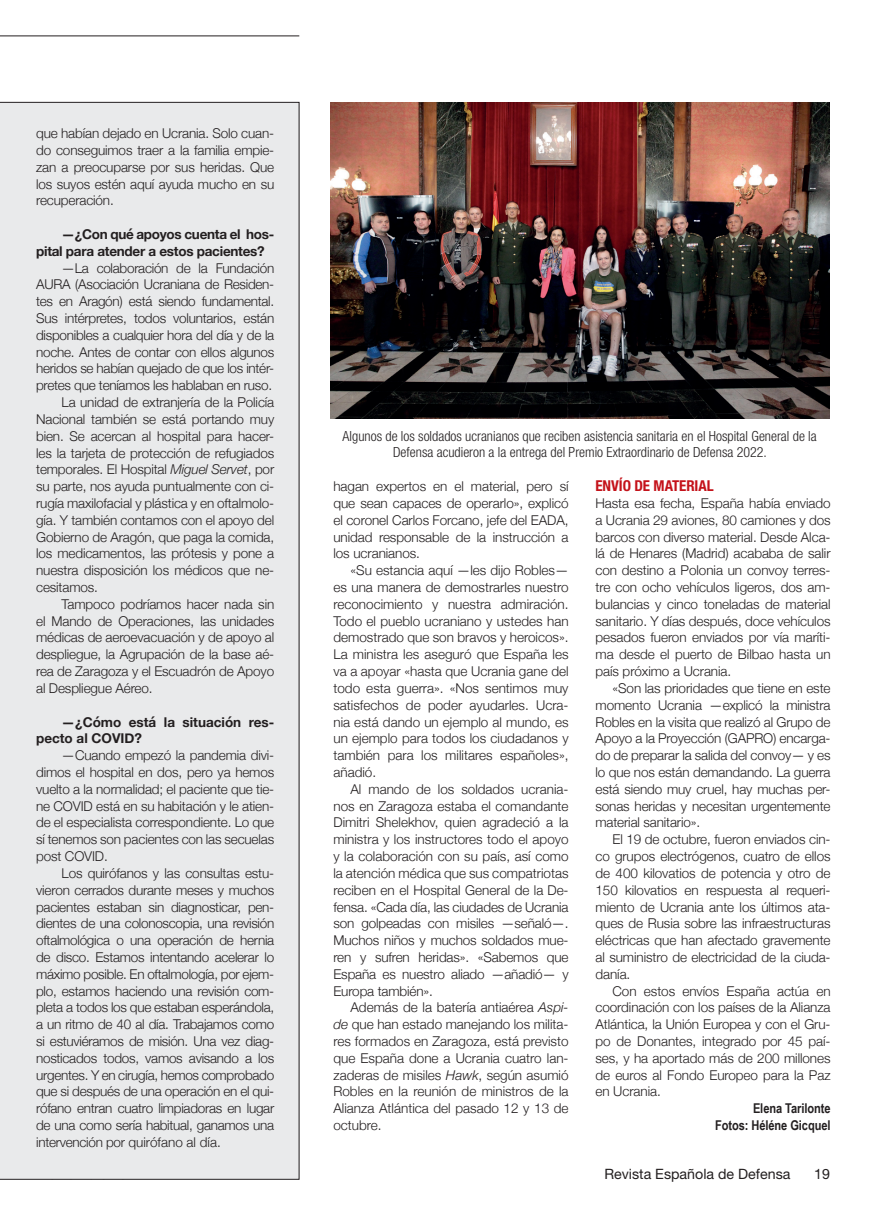
<style>
.page{position:relative;width:893px;height:1217px;background:#fff}
.page>*{position:absolute;margin:0;border:0;box-sizing:border-box;transform-origin:0 0}
.Coro-Ladillo{font:700 condensed 15px "Helvetica Neue";letter-spacing:-.005em;color:#c4121a}
.t1{font:14.25px "Helvetica Neue";color:#231f20}
.Título_B{font:300 condensed 13.95px/16.5px "Helvetica Neue";color:#231f20;text-align:center}
.Coro-Texto{font:300 13.5px/16.8px "Helvetica Neue";letter-spacing:-.01em;color:#231f20;text-align:justify}
.Coro-Texto-2{font:700 13.5px/16.8px "Helvetica Neue";letter-spacing:-.02em;color:#231f20}
.Coro-Texto-3{font:700 13.5px/16.8px "Helvetica Neue";color:#231f20}
.Firma{font:700 13.5px "Arial Narrow";letter-spacing:-.005em;color:#231f20}
.s1{font-style:italic}
</style>
<div class="page">
<div style="left:0;top:102px;width:299px;height:1077px;background:#e9eaeb"></div>
<hr style="left:0;top:36px;width:299px;height:1px;background:#231f20">
<img style="left:330px;top:102px;width:499px;height:316px">
<p class="Coro-Texto" style="left:36px;top:124px;width:240px">que habían dejado en Ucrania. Solo cuan&shy;do conseguimos traer a la familia empie&shy;zan a preocuparse por sus heridas. Que los suyos estén aquí ayuda mucho en su recuperación.</p>
<p class="Coro-Texto-2" style="left:36px;top:226px;width:240px;text-indent:26px">—¿Con qué apoyos cuenta el hos&shy;pital para atender a estos pacientes?</p>
<p class="Coro-Texto" style="left:36px;top:258px;width:240px;text-indent:26px">—La colaboración de la Fundación AURA (Asociación Ucraniana de Residen&shy;tes en Aragón) está siendo fundamental.<br>Sus intérpretes, todos voluntarios, están disponibles a cualquier hora del día y de la noche. Antes de contar con ellos algunos heridos se habían quejado de que los intér&shy;pretes que teníamos les hablaban en ruso.</p>
<p class="Coro-Texto" style="left:36px;top:393px;width:240px;text-indent:26px">La unidad de extranjería de la Policía Nacional también se está portando muy bien. Se acercan al hospital para hacer&shy;les la tarjeta de protección de refugiados temporales. El Hospital <span class="s1">Miguel Servet</span>, por su parte, nos ayuda puntualmente con ci&shy;rugía maxilofacial y plástica y en oftalmolo&shy;gía. Y también contamos con el apoyo del Gobierno de Aragón, que paga la comida, los medicamentos, las prótesis y pone a nuestra disposición los médicos que ne&shy;cesitamos.</p>
<p class="Coro-Texto" style="left:36px;top:594px;width:240px;text-indent:26px">Tampoco podríamos hacer nada sin el Mando de Operaciones, las unidades médicas de aeroevacuación y de apoyo al despliegue, la Agrupación de la base aé&shy;rea de Zaragoza y el Escuadrón de Apoyo al Despliegue Aéreo.</p>
<p class="Coro-Texto-3" style="left:36px;top:713px;width:240px;text-indent:26px">—¿Cómo está la situación res&shy;pecto al COVID?</p>
<p class="Coro-Texto" style="left:36px;top:745px;width:240px;text-indent:26px">—Cuando empezó la pandemia divi&shy;dimos el hospital en dos, pero ya hemos vuelto a la normalidad; el paciente que tie&shy;ne COVID está en su habitación y le atien&shy;de el especialista correspondiente. Lo que sí tenemos son pacientes con las secuelas post COVID.</p>
<p class="Coro-Texto" style="left:36px;top:863px;width:240px;text-indent:26px">Los quirófanos y las consultas estu&shy;vieron cerrados durante meses y muchos pacientes estaban sin diagnosticar, pen&shy;dientes de una colonoscopia, una revisión oftalmológica o una operación de hernia de disco. Estamos intentando acelerar lo máximo posible. En oftalmología, por ejem&shy;plo, estamos haciendo una revisión com&shy;pleta a todos los que estaban esperándola, a un ritmo de 40 al día. Trabajamos como si estuviéramos de misión. Una vez diag&shy;nosticados todos, vamos avisando a los urgentes. Y en cirugía, hemos comprobado que si después de una operación en el qui&shy;rófano entran cuatro limpiadoras en lugar de una como sería habitual, ganamos una intervención por quirófano al día.</p>
<p class="Título_B" style="left:343px;top:427px;width:476px">Algunos de los soldados ucranianos que reciben asistencia sanitaria en el Hospital General de la<br>Defensa acudieron a la entrega del Premio Extraordinario de Defensa 2022.</p>
<p class="Coro-Texto" style="left:333px;top:477px;width:237px">hagan expertos en el material, pero sí que sean capaces de operarlo», explicó el coronel Carlos Forcano, jefe del EADA, unidad responsable de la instrucción a los ucranianos.</p>
<p class="Coro-Texto" style="left:333px;top:561px;width:237px;text-indent:17px">«Su estancia aquí —les dijo Robles— es una manera de demostrarles nuestro reconocimiento y nuestra admiración.<br>Todo el pueblo ucraniano y ustedes han demostrado que son bravos y heroicos».<br>La ministra les aseguró que España les va a apoyar «hasta que Ucrania gane del todo esta guerra». «Nos sentimos muy satisfechos de poder ayudarles. Ucra&shy;nia está dando un ejemplo al mundo, es un ejemplo para todos los ciudadanos y también para los militares españoles», añadió.</p>
<p class="Coro-Texto" style="left:333px;top:779px;width:237px;text-indent:17px">Al mando de los soldados ucrania&shy;nos en Zaragoza estaba el comandante Dimitri Shelekhov, quien agradeció a la ministra y los instructores todo el apoyo y la colaboración con su país, así como la atención médica que sus compatriotas reciben en el Hospital General de la De&shy;fensa. «Cada día, las ciudades de Ucrania son golpeadas con misiles —señaló—.<br>Muchos niños y muchos soldados mue&shy;ren y sufren heridas». «Sabemos que España es nuestro aliado —añadió— y Europa también».</p>
<p class="Coro-Texto" style="left:333px;top:997px;width:237px;text-indent:17px">Además de la batería antiaérea <span class="s1">Aspi&shy;de</span> que han estado manejando los milita&shy;res formados en Zaragoza, está previsto que España done a Ucrania cuatro lan&shy;zaderas de misiles <span class="s1">Hawk</span>, según asumió Robles en la reunión de ministros de la Alianza Atlántica del pasado 12 y 13 de octubre.</p>
<p class="Coro-Ladillo" style="left:595px;top:476px;width:120px">ENVÍO DE MATERIAL</p>
<p class="Coro-Texto" style="left:595px;top:493px;width:237px">Hasta esa fecha, España había enviado a Ucrania 29 aviones, 80 camiones y dos barcos con diverso material. Desde Alca&shy;lá de Henares (Madrid) acababa de salir con destino a Polonia un convoy terres&shy;tre con ocho vehículos ligeros, dos am&shy;bulancias y cinco toneladas de material sanitario. Y días después, doce vehículos pesados fueron enviados por vía maríti&shy;ma desde el puerto de Bilbao hasta un país próximo a Ucrania.</p>
<p class="Coro-Texto" style="left:595px;top:678px;width:237px;text-indent:17px">«Son las prioridades que tiene en este momento Ucrania —explicó la ministra Robles en la visita que realizó al Grupo de Apoyo a la Proyección (GAPRO) encarga&shy;do de preparar la salida del convoy— y es lo que nos están demandando. La guerra está siendo muy cruel, hay muchas per&shy;sonas heridas y necesitan urgentemente material sanitario».</p>
<p class="Coro-Texto" style="left:595px;top:829px;width:237px;text-indent:17px">El 19 de octubre, fueron enviados cin&shy;co grupos electrógenos, cuatro de ellos de 400 kilovatios de potencia y otro de 150 kilovatios en respuesta al requeri&shy;miento de Ucrania ante los últimos ata&shy;ques de Rusia sobre las infraestructuras eléctricas que han afectado gravemente al suministro de electricidad de la ciuda&shy;danía.</p>
<p class="Coro-Texto" style="left:595px;top:981px;width:237px;text-indent:17px">Con estos envíos España actúa en coordinación con los países de la Alianza Atlántica, la Unión Europea y con el Gru&shy;po de Donantes, integrado por 45 paí&shy;ses, y ha aportado más de 200 millones de euros al Fondo Europeo para la Paz en Ucrania.</p>
<p class="Firma" style="left:753px;top:1097px;width:79px">Elena Tarilonte</p>
<p class="Firma" style="left:715px;top:1114px;width:117px">Fotos: Héléne Gicquel</p>
<p class="t1" style="left:604px;top:1164px;width:188px">Revista Española de Defensa</p>
<p class="t1" style="left:814px;top:1164px;width:17px">19</p>
</div>
